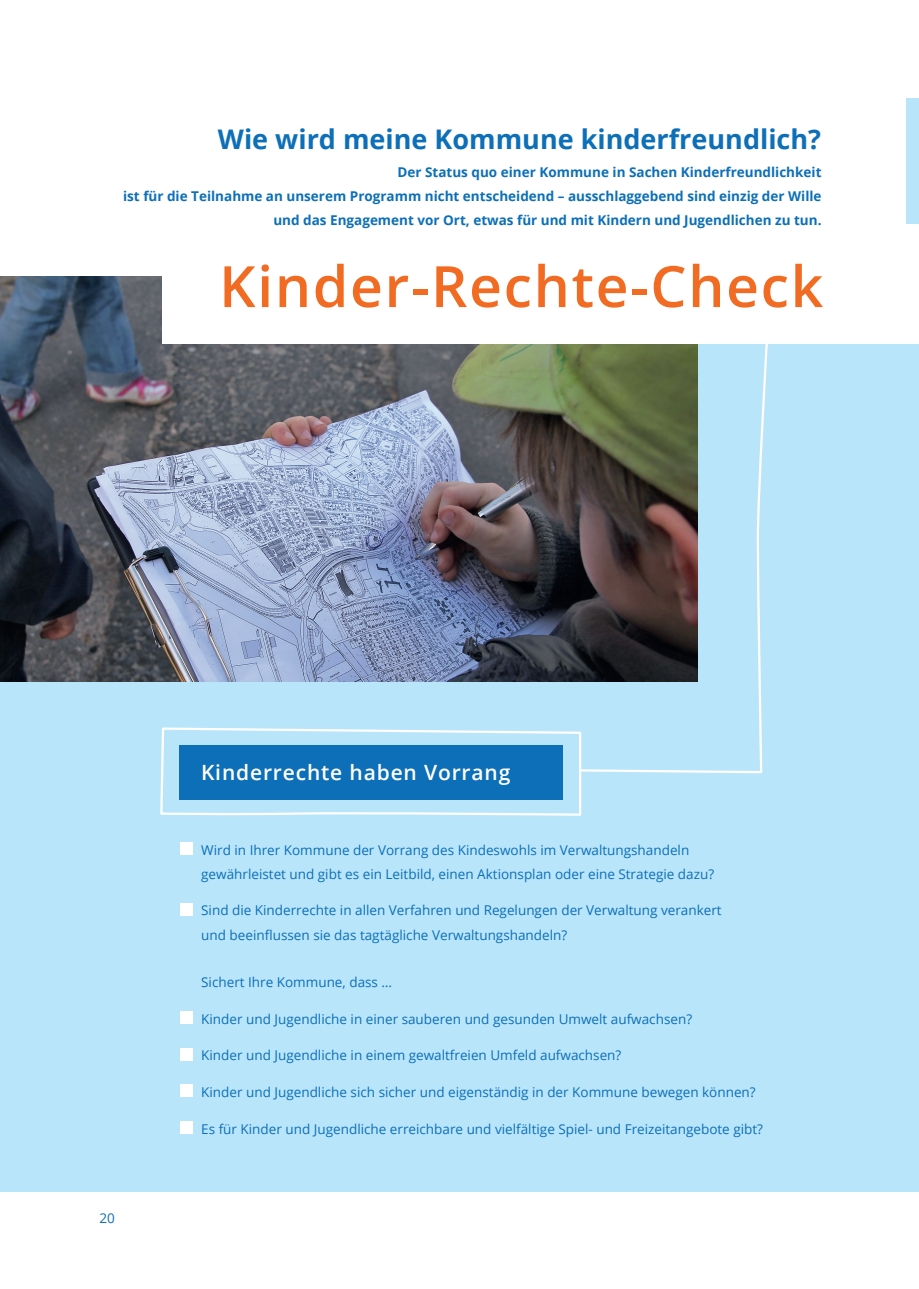
<style>
.page{position:relative;width:919px;height:1289px;background:#fff}
.page>*{position:absolute;margin:0;border:0;box-sizing:border-box;transform-origin:0 0}
.t1{font:600 57px "Open Sans";letter-spacing:.03em;color:#f16c22}
.t2{font:700 27px "Open Sans";color:#0c6fb8}
.t3{font:600 21px "Open Sans";letter-spacing:.04em;color:#fff}
.t4{font:13.5px/24px "Open Sans";color:#0c6fb8}
.t5{font:700 13.5px/24px "Open Sans";color:#0c6fb8;text-align:right}
</style>
<div class="page">
<div style="left:906px;top:98px;width:12px;height:1093px;background:#b9e5fa"></div>
<div style="left:0;top:337px;width:906px;height:854px;background:#b9e5fa"></div>
<img style="left:0;top:277px;width:578px;height:404px">
<div style="left:162px;top:224px;width:756px;height:119px;background:#fff"></div>
<svg style="left:578px;top:343px;width:191px;height:431px"></svg>
<svg style="left:160px;top:726px;width:422px;height:298px"></svg>
<div style="left:180px;top:841px;width:13px;height:13px;background:#fff"></div>
<div style="left:180px;top:902px;width:13px;height:13px;background:#fff"></div>
<div style="left:180px;top:1010px;width:13px;height:13px;background:#fff"></div>
<div style="left:180px;top:1047px;width:13px;height:13px;background:#fff"></div>
<div style="left:180px;top:1084px;width:13px;height:13px;background:#fff"></div>
<div style="left:180px;top:1121px;width:13px;height:12px;background:#fff"></div>
<h2 class="t2" style="left:218px;top:120px;width:604px">Wie wird meine Kommune kinderfreundlich?</h2>
<p class="t5" style="left:123px;top:160px;width:699px">Der Status quo einer Kommune in Sachen Kinderfreundlichkeit<br>ist für die Teilnahme an unserem Programm nicht entscheidend – ausschlaggebend sind einzig der Wille und das Engagement vor Ort, etwas für und mit Kindern und Jugendlichen zu tun.</p>
<h1 class="t1" style="left:219px;top:247px;width:605px">Kinder-Rechte-Check</h1>
<p class="t4" style="left:99px;top:1205px;width:17px">20</p>
<h3 class="t3" style="left:201px;top:757px;width:311px">Kinderrechte haben Vorrang</h3>
<p class="t4" style="left:201px;top:837px;width:514px">Wird in Ihrer Kommune der Vorrang des Kindeswohls im Verwaltungshandeln gewährleistet und gibt es ein Leitbild, einen Aktionsplan oder eine Strategie dazu?</p>
<p class="t4" style="left:201px;top:898px;width:522px">Sind die Kinderrechte in allen Verfahren und Regelungen der Verwaltung verankert und beeinflussen sie das tagtägliche Verwaltungshandeln?</p>
<p class="t4" style="left:201px;top:969px;width:192px">Sichert Ihre Kommune, dass …</p>
<p class="t4" style="left:201px;top:1006px;width:492px">Kinder und Jugendliche in einer sauberen und gesunden Umwelt aufwachsen?</p>
<p class="t4" style="left:201px;top:1043px;width:421px">Kinder und Jugendliche in einem gewaltfreien Umfeld aufwachsen?</p>
<p class="t4" style="left:201px;top:1079px;width:556px">Kinder und Jugendliche sich sicher und eigenständig in der Kommune bewegen können?</p>
<p class="t4" style="left:201px;top:1116px;width:563px">Es für Kinder und Jugendliche erreichbare und vielfältige Spiel- und Freizeitangebote gibt?</p>
</div>
